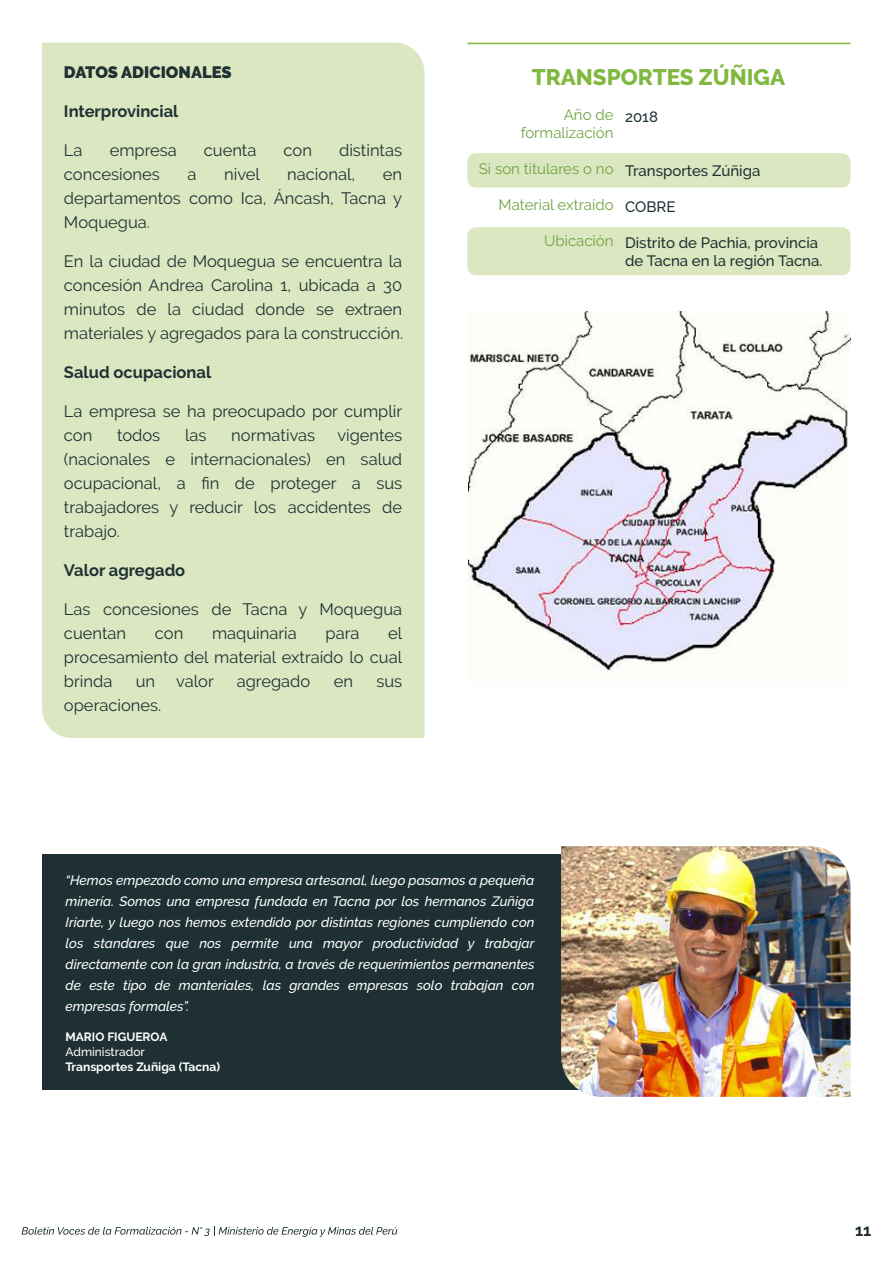
<style>
.page{position:relative;width:893px;height:1263px;background:#fff}
.page>*{position:absolute;margin:0;border:0;box-sizing:border-box;transform-origin:0 0}
.t1{font:800 22.5px "Raleway";color:#80b840}
.t2{font:16.5px/24px "Raleway";color:#1f3133;text-align:justify}
.t3{font:700 16.5px "Raleway";color:#1f3133}
.t4{font:900 16.5px "Raleway";color:#1f3133}
.t5{font:500 15px/18px "Raleway";color:#1e3033}
.t6{font:15px/18px "Raleway";color:#6fa341;text-align:right}
.t7{font:italic 500 13.5px/21px "Raleway";color:#fff;text-align:justify}
.t8{font:700 12px "Raleway";color:#fff}
.t9{font:500 12px "Raleway";color:#fff}
</style>
<div class="page">
<div style="left:42px;top:854px;width:571px;height:235px;background:#1e3033"></div>
<img style="left:561px;top:846px;width:289px;height:251px">
<div style="left:42px;top:43px;width:382px;height:695px;background:#dbe7c0"></div>
<hr style="left:467px;top:43px;width:383px;height:1px;background:#80b840">
<div style="left:467px;top:153px;width:383px;height:35px;background:#dbe7c0;border-radius:9px"></div>
<div style="left:467px;top:227px;width:383px;height:48px;background:#dbe7c0;border-radius:9px"></div>
<img style="left:468px;top:312px;width:382px;height:364px">
<svg style="left:22px;top:1226px;width:375px;height:11px"></svg>
<p class="t4" style="left:64px;top:63px;width:169px">DATOS ADICIONALES</p>
<p class="t3" style="left:64px;top:102px;width:116px">Interprovincial</p>
<p class="t2" style="left:64px;top:138px;width:20px">La</p>
<p class="t2" style="left:110px;top:138px;width:69px">empresa</p>
<p class="t2" style="left:204px;top:138px;width:54px">cuenta</p>
<p class="t2" style="left:284px;top:138px;width:30px">con</p>
<p class="t2" style="left:339px;top:138px;width:65px">distintas</p>
<p class="t2" style="left:64px;top:162px;width:97px">concesiones</p>
<p class="t2" style="left:188px;top:162px;width:10px">a</p>
<p class="t2" style="left:224px;top:162px;width:37px">nivel</p>
<p class="t2" style="left:287px;top:162px;width:69px">nacional,</p>
<p class="t2" style="left:64px;top:162px;width:340px;text-indent:319px">en departamentos como Ica, Áncash, Tacna y Moquegua.</p>
<p class="t2" style="left:64px;top:249px;width:341px">En la ciudad de Moquegua se encuentra la concesión Andrea Carolina 1, ubicada a 30 minutos de la ciudad donde se extraen materiales y agregados para la construcción.</p>
<p class="t3" style="left:64px;top:363px;width:149px">Salud ocupacional</p>
<p class="t2" style="left:64px;top:399px;width:340px">La empresa se ha preocupado por cumplir con</p>
<p class="t2" style="left:64px;top:423px;width:340px;text-indent:273px">vigentes (nacionales e internacionales) en salud ocupacional, a fin de proteger a sus trabajadores y reducir los accidentes de trabajo.</p>
<p class="t3" style="left:64px;top:561px;width:123px">Valor agregado</p>
<p class="t2" style="left:64px;top:597px;width:340px">Las concesiones de Tacna y Moquegua cuentan</p>
<p class="t2" style="left:117px;top:423px;width:45px">todos</p>
<p class="t2" style="left:185px;top:423px;width:23px">las</p>
<p class="t2" style="left:231px;top:423px;width:86px">normativas</p>
<p class="t2" style="left:64px;top:621px;width:340px;text-indent:324px">el procesamiento del material extraído lo cual brinda</p>
<p class="t2" style="left:155px;top:621px;width:30px">con</p>
<p class="t2" style="left:212px;top:621px;width:86px">maquinaria</p>
<p class="t2" style="left:325px;top:621px;width:35px">para</p>
<p class="t2" style="left:136px;top:669px;width:21px">un</p>
<p class="t2" style="left:176px;top:669px;width:39px">valor</p>
<p class="t2" style="left:237px;top:669px;width:75px">agregado</p>
<p class="t2" style="left:334px;top:669px;width:21px">en</p>
<p class="t2" style="left:376px;top:669px;width:27px">sus</p>
<p class="t2" style="left:64px;top:693px;width:99px">operaciones.</p>
<h1 class="t1" style="left:532px;top:64px;width:255px">TRANSPORTES ZÚÑIGA</h1>
<p class="t5" style="left:625px;top:107px;width:34px">2018</p>
<p class="t6" style="left:521px;top:106px;width:94px">Año de formalización</p>
<p class="t6" style="left:479px;top:160px;width:136px">Si son titulares o no</p>
<p class="t6" style="left:499px;top:196px;width:116px">Material extraído</p>
<p class="t6" style="left:544px;top:232px;width:71px">Ubicación</p>
<p class="t5" style="left:625px;top:161px;width:137px">Transportes Zúñiga</p>
<p class="t5" style="left:625px;top:197px;width:52px">COBRE</p>
<p class="t5" style="left:625px;top:233px;width:199px">Distrito de Pachia, provincia de Tacna en la región Tacna.</p>
<p class="t7" style="left:66px;top:870px;width:470px">“Hemos empezado como una empresa artesanal, luego pasamos a pequeña minería. Somos una empresa fundada en Tacna por los hermanos Zuñiga Iriarte, y luego nos hemos extendido por distintas regiones cumpliendo con los standares que nos permite una mayor productividad y trabajar directamente con la gran industria, a través de requerimientos permanentes de este tipo de manteriales, las grandes empresas solo trabajan con empresas formales”.</p>
<p class="t8" style="left:66px;top:1030px;width:103px">MARIO FIGUEROA</p>
<p class="t9" style="left:66px;top:1045px;width:81px">Administrador</p>
<p class="t8" style="left:66px;top:1060px;width:156px">Transportes Zuñiga (Tacna)</p>
<p class="t3" style="left:855px;top:1220px;width:18px">11</p>
</div>
